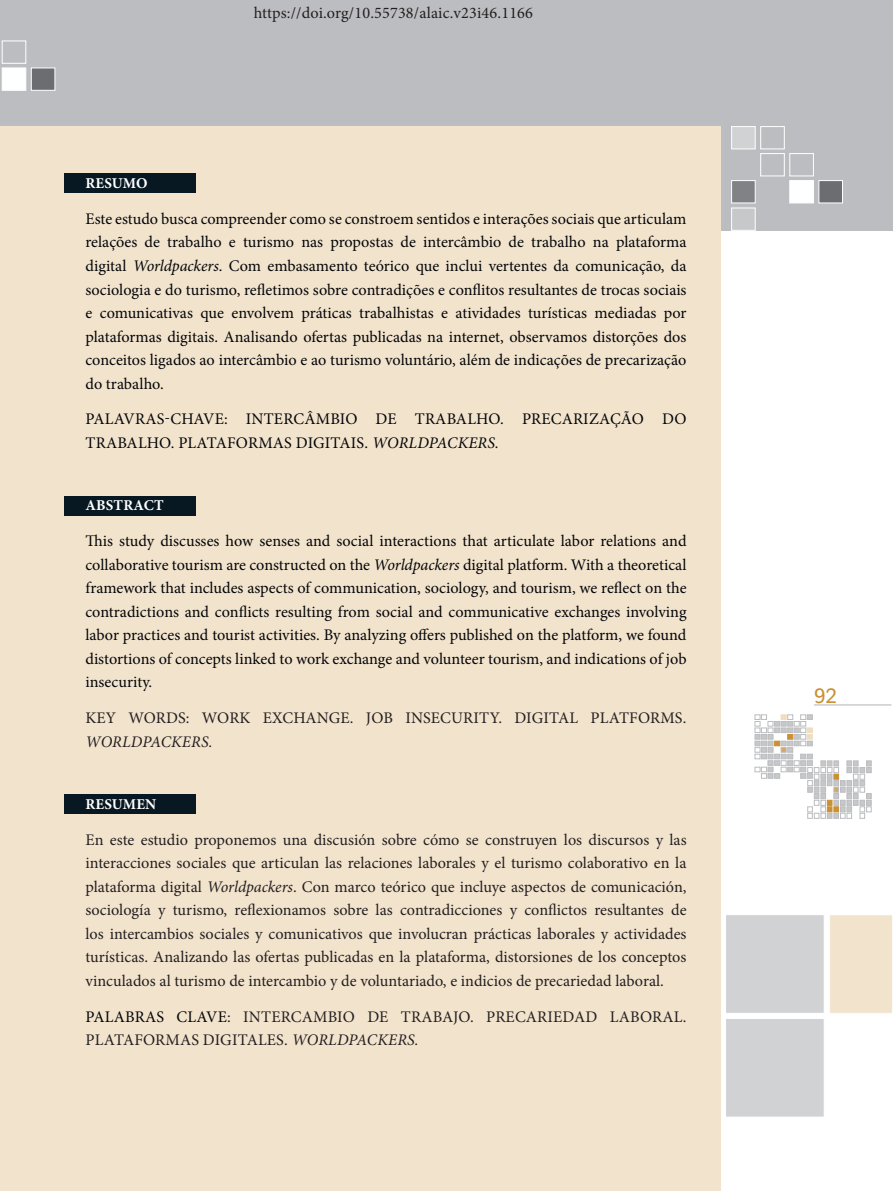
<style>
.page{position:relative;width:893px;height:1191px;background:#fff}
.page>*{position:absolute;margin:0;border:0;box-sizing:border-box;transform-origin:0 0}
.t1{font:21px "Istok Web";color:#cb9033}
.t2{font:16.2px/23.5px "Minion Pro";letter-spacing:.005em;color:#030508;text-align:justify}
.t3{font:16.2px/23.5px "Minion Pro";letter-spacing:.01em;color:#231f20;text-align:justify}
.t4{font:italic 16.2px "Minion Pro";letter-spacing:.01em;color:#231f20}
.t5{font:700 15px "Minion Pro";letter-spacing:.01em;color:#fff}
.s1{font-style:italic}
.s2{color:#030508}
</style>
<div class="page">
<svg style="left:755px;top:714px;width:116px;height:104px"></svg>
<hr style="left:814px;top:704px;width:77px;height:1px;background:#b2b3b7">
<div style="left:0;top:0;width:893px;height:230px;background:#bcbdc0"></div>
<div style="left:725px;top:914px;width:100px;height:99px;background:#d1d2d4;border:1px solid #fff"></div>
<div style="left:830px;top:914px;width:63px;height:99px;background:#f2e3cd"></div>
<div style="left:829px;top:914px;width:64px;height:99px;border:1px solid #fff"></div>
<div style="left:731px;top:180px;width:24px;height:23px;background:#808285;border:1px solid #fff"></div>
<div style="left:790px;top:180px;width:24px;height:23px;background:#fff"></div>
<div style="left:819px;top:180px;width:24px;height:23px;background:#6c6d70;border:1px solid #fff"></div>
<div style="left:760px;top:153px;width:24px;height:23px;border:1px solid #fff"></div>
<div style="left:790px;top:153px;width:24px;height:23px;border:1px solid #fff"></div>
<div style="left:731px;top:126px;width:24px;height:23px;background:#d1d2d4;border:1px solid #fff"></div>
<div style="left:760px;top:126px;width:24px;height:23px;border:1px solid #fff"></div>
<div style="left:731px;top:208px;width:24px;height:22px;background:#c7c8ca;border:1px solid #fff"></div>
<div style="left:725px;top:1018px;width:100px;height:99px;background:#d1d2d4;border:1px solid #fff"></div>
<div style="left:0;top:126px;width:721px;height:1065px;background:#f2e3cd"></div>
<div style="left:2px;top:68px;width:24px;height:22px;background:#fff"></div>
<div style="left:31px;top:68px;width:24px;height:22px;background:#6c6d70;border:1px solid #fff"></div>
<div style="left:2px;top:41px;width:24px;height:22px;border:1px solid #fff"></div>
<div style="left:64px;top:173px;width:131px;height:20px;background:#071822"></div>
<div style="left:64px;top:496px;width:131px;height:19px;background:#071822"></div>
<div style="left:64px;top:794px;width:131px;height:19px;background:#071822"></div>
<p class="t3" style="left:254px;top:1px;width:281px">https://doi.org/10.55738/alaic.v23i46.1166</p>
<p class="t5" style="left:86px;top:173px;width:64px">RESUMO</p>
<p class="t2" style="left:85px;top:207px;width:603px">Este estudo busca compreender como se constroem sentidos e interações sociais que articulam relações de trabalho e turismo nas propostas de intercâmbio de trabalho na plataforma digital <span class="s1">Worldpackers</span>. Com embasamento teórico que inclui vertentes da comunicação, da sociologia e do turismo, refletimos sobre contradições e conflitos resultantes de trocas sociais e comunicativas que envolvem práticas trabalhistas e atividades turísticas mediadas por plataformas digitais. Analisando ofertas publicadas na internet, observamos distorções dos conceitos ligados ao intercâmbio e ao turismo voluntário, além de indicações de precarização do trabalho.</p>
<p class="t2" style="left:86px;top:407px;width:602px">PALAVRAS-CHAVE: INTERCÂMBIO DE TRABALHO. PRECARIZAÇÃO DO<br>TRABALHO. PLATAFORMAS DIGITAIS. <span class="s1">WORLDPACKERS.</span></p>
<p class="t5" style="left:86px;top:495px;width:80px">ABSTRACT</p>
<p class="t2" style="left:85px;top:529px;width:603px">This study discusses how senses and social interactions that articulate labor relations and collaborative tourism are constructed on the <span class="s1">Worldpackers</span> digital platform. With a theoretical framework that includes aspects of communication, sociology, and tourism, we reflect on the contradictions and conflicts resulting from social and communicative exchanges involving labor practices and tourist activities. By analyzing offers published on the platform, we found distortions of concepts linked to work exchange and volunteer tourism, and indications of job insecurity.</p>
<p class="t3" style="left:86px;top:706px;width:602px">KEY WORDS: WORK EXCHANGE. JOB INSECURITY. DIGITAL PLATFORMS.</p>
<p class="t4" style="left:86px;top:730px;width:129px">WORLDPACKERS.</p>
<p class="t5" style="left:86px;top:793px;width:72px">RESUMEN</p>
<p class="t3" style="left:85px;top:827px;width:603px">En este estudio proponemos una discusión sobre cómo se construyen los discursos y las interacciones sociales que articulan las relaciones laborales y el turismo colaborativo en la plataforma digital <span class="s1">Worldpackers</span>. Con marco teórico que incluye aspectos de comunicación, sociología y turismo, reflexionamos sobre las contradicciones y conflictos resultantes de los intercambios sociales y comunicativos que involucran prácticas laborales y actividades turísticas. Analizando las ofertas publicadas en la plataforma, distorsiones de los conceptos vinculados al turismo de intercambio y de voluntariado, e indicios de precariedad laboral.</p>
<p class="t3" style="left:86px;top:1004px;width:602px"><span class="s2">PALABRAS CLAVE</span>: INTERCAMBIO DE TRABAJO. PRECARIEDAD LABORAL.<br>PLATAFORMAS DIGITALES. <span class="s1">WORLDPACKERS.</span></p>
<p class="t1" style="left:814px;top:682px;width:24px">92</p>
</div>
